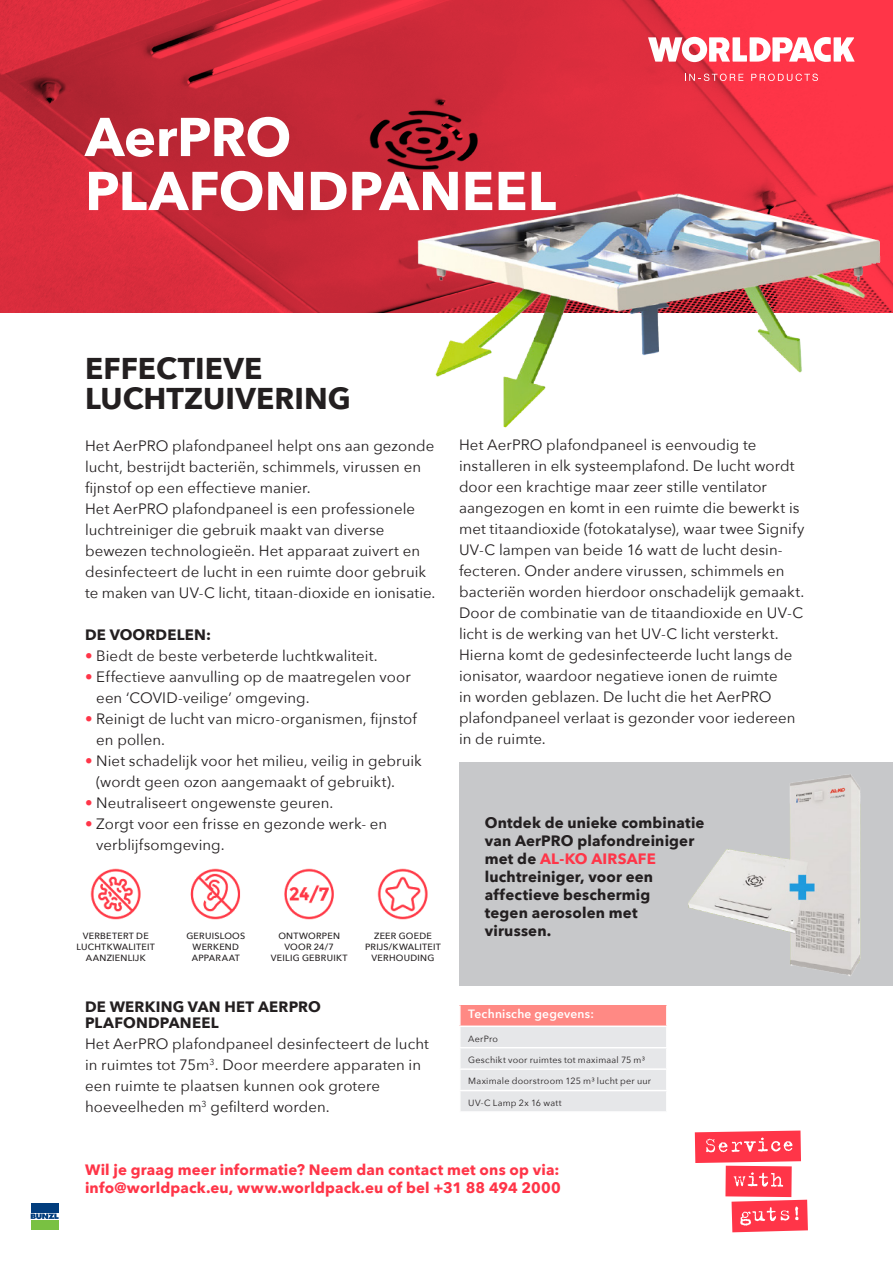
<style>
.page{position:relative;width:893px;height:1263px;background:#fff}
.page>*{position:absolute;margin:0;border:0;box-sizing:border-box;transform-origin:0 0}
.t1{font:700 54px/54px "Avenir Next";letter-spacing:-.005em;color:#fff}
.t2{font:700 30px/30px "Avenir Next";color:#231f20}
.Sub_kopje{font:15px/21px "Avenir Next";letter-spacing:.005em;color:#231f20}
.t3{font:700 15px/18px "Avenir Next";letter-spacing:.01em;color:#231f20}
.t4{font:700 15px/18px "Avenir Next";letter-spacing:.01em;color:#ff3548}
.t5{font:600 12px "Avenir Next";letter-spacing:.02em;color:#fff}
.t6{font:500 9px/10.8px "Avenir Next";letter-spacing:.03em;color:#231f20;text-align:center}
.t7{font:9px "Avenir Next";letter-spacing:.025em;color:#231f20}
.s1{color:#ff3548}
</style>
<div class="page">
<img style="left:0;top:0;width:893px;height:313px">
<img style="left:399px;top:185px;width:494px;height:243px">
<img style="left:90px;top:868px;width:338px;height:52px">
<svg style="left:459px;top:1005px;width:207px;height:106px;background:#ecd6d6"></svg>
<hr style="left:459px;top:1025px;width:209px;height:2px;background:#fff">
<div style="left:459px;top:763px;width:434px;height:223px;background:#c7c8ca"></div>
<img style="left:688px;top:774px;width:173px;height:202px">
<div style="left:30px;top:1202px;width:30px;height:29px;background:linear-gradient(to right,#013d7d,#013d7d)"></div>
<div style="left:31px;top:1202px;width:28px;height:10px;background:#013d7d"></div>
<div style="left:31px;top:1220px;width:28px;height:10px;background:#79c142"></div>
<svg style="left:31px;top:1213px;width:28px;height:6px"></svg>
<svg style="left:695px;top:1130px;width:113px;height:102px"></svg>
<svg style="left:648px;top:37px;width:207px;height:25px"></svg>
<svg style="left:685px;top:74px;width:58px;height:7px"></svg>
<svg style="left:751px;top:74px;width:67px;height:7px"></svg>
<h1 class="t1" style="left:85px;top:109px;width:473px">AerPRO<br>PLAFONDPANEEL</h1>
<p class="t2" style="left:85px;top:353px;width:267px">EFFECTIEVE<br>LUCHTZUIVERING</p>
<p class="Sub_kopje" style="left:85px;top:434px;width:351px">Het AerPRO plafondpaneel helpt ons aan gezonde lucht, bestrijdt bacteriën, schimmels, virussen en</p>
<p class="Sub_kopje" style="left:85px;top:476px;width:332px">fijnstof op een effectieve manier.<br>Het AerPRO plafondpaneel is een professionele</p>
<p class="Sub_kopje" style="left:85px;top:518px;width:343px">luchtreiniger die gebruik maakt van diverse bewezen technologieën. Het apparaat zuivert en desinfecteert de lucht in een ruimte door gebruik</p>
<p class="Sub_kopje" style="left:85px;top:581px;width:352px">te maken van UV-C licht, titaan-dioxide en ionisatie.</p>
<p class="t3" style="left:85px;top:625px;width:128px">DE VOORDELEN:</p>
<p class="Sub_kopje" style="left:85px;top:644px;width:294px"><span class="s1">•</span> Biedt de beste verbeterde luchtkwaliteit.</p>
<p class="Sub_kopje" style="left:96px;top:665px;width:316px;text-indent:-11px"><span class="s1">•</span> Effectieve aanvulling op de maatregelen voor een ‘COVID-veilige’ omgeving.</p>
<p class="Sub_kopje" style="left:85px;top:707px;width:333px"><span class="s1">•</span> Reinigt de lucht van micro-organismen, fijnstof</p>
<p class="Sub_kopje" style="left:96px;top:728px;width:70px">en pollen.</p>
<p class="Sub_kopje" style="left:96px;top:749px;width:327px;text-indent:-11px"><span class="s1">•</span> Niet schadelijk voor het milieu, veilig in gebruik (wordt geen ozon aangemaakt of gebruikt).</p>
<p class="Sub_kopje" style="left:85px;top:791px;width:250px"><span class="s1">•</span> Neutraliseert ongewenste geuren.</p>
<p class="Sub_kopje" style="left:96px;top:812px;width:292px;text-indent:-11px"><span class="s1">•</span> Zorgt voor een frisse en gezonde werk- en verblijfsomgeving.</p>
<p class="t6" style="left:83px;top:930px;width:68px">VERBETERT DE</p>
<p class="t6" style="left:76px;top:941px;width:80px">LUCHTKWALITEIT</p>
<p class="t6" style="left:86px;top:952px;width:61px">AANZIENLIJK</p>
<p class="t6" style="left:186px;top:930px;width:60px">GERUISLOOS</p>
<p class="t6" style="left:193px;top:941px;width:48px">WERKEND</p>
<p class="t6" style="left:192px;top:952px;width:50px">APPARAAT</p>
<p class="t6" style="left:278px;top:930px;width:63px">ONTWORPEN<br>VOOR 24/7</p>
<p class="t6" style="left:271px;top:952px;width:78px">VEILIG GEBRUIKT</p>
<p class="t6" style="left:374px;top:930px;width:59px">ZEER GOEDE</p>
<p class="t6" style="left:365px;top:941px;width:77px">PRIJS/KWALITEIT</p>
<p class="t6" style="left:372px;top:952px;width:64px">VERHOUDING</p>
<p class="t3" style="left:85px;top:998px;width:237px;line-height:16.5px">DE WERKING VAN HET AERPRO<br>PLAFONDPANEEL</p>
<p class="Sub_kopje" style="left:85px;top:1033px;width:345px">Het AerPRO plafondpaneel desinfecteert de lucht in ruimtes tot 75m<sup>3</sup>. Door meerdere apparaten in een ruimte te plaatsen kunnen ook grotere hoeveelheden m<sup>3</sup> gefilterd worden.</p>
<p class="Sub_kopje" style="left:459px;top:434px;width:347px">Het AerPRO plafondpaneel is eenvoudig te installeren in elk systeemplafond. De lucht wordt door een krachtige maar zeer stille ventilator aangezogen en komt in een ruimte die bewerkt is met titaandioxide (fotokatalyse), waar twee Signify UV-C lampen van beide 16 watt de lucht desin&shy;fecteren. Onder andere virussen, schimmels en bacteriën worden hierdoor onschadelijk gemaakt.<br>Door de combinatie van de titaandioxide en UV-C licht is de werking van het UV-C licht versterkt.<br>Hierna komt de gedesinfecteerde lucht langs de ionisator, waardoor negatieve ionen de ruimte<br>in worden geblazen. De lucht die het AerPRO plafondpaneel verlaat is gezonder voor iedereen in de ruimte.</p>
<p class="t3" style="left:485px;top:813px;width:221px">Ontdek de unieke combinatie van AerPRO plafondreiniger met de <span class="s1">AL-KO AIRSAFE </span>luchtreiniger, voor een affectieve beschermig<br>tegen aerosolen met virussen.</p>
<p class="t5" style="left:468px;top:1004px;width:127px">Technische gegevens:</p>
<p class="t7" style="left:468px;top:1031px;width:31px">AerPro</p>
<p class="t7" style="left:468px;top:1052px;width:178px">Geschikt voor ruimtes tot maximaal 75 m³</p>
<p class="t7" style="left:468px;top:1073px;width:184px">Maximale doorstroom 125 m³ lucht per uur</p>
<p class="t7" style="left:468px;top:1095px;width:95px">UV-C Lamp 2x 16 watt</p>
<p class="t4" style="left:85px;top:1161px;width:477px">Wil je graag meer informatie? Neem dan contact met ons op via: info@worldpack.eu, www.worldpack.eu of bel +31 88 494 2000</p>
</div>
